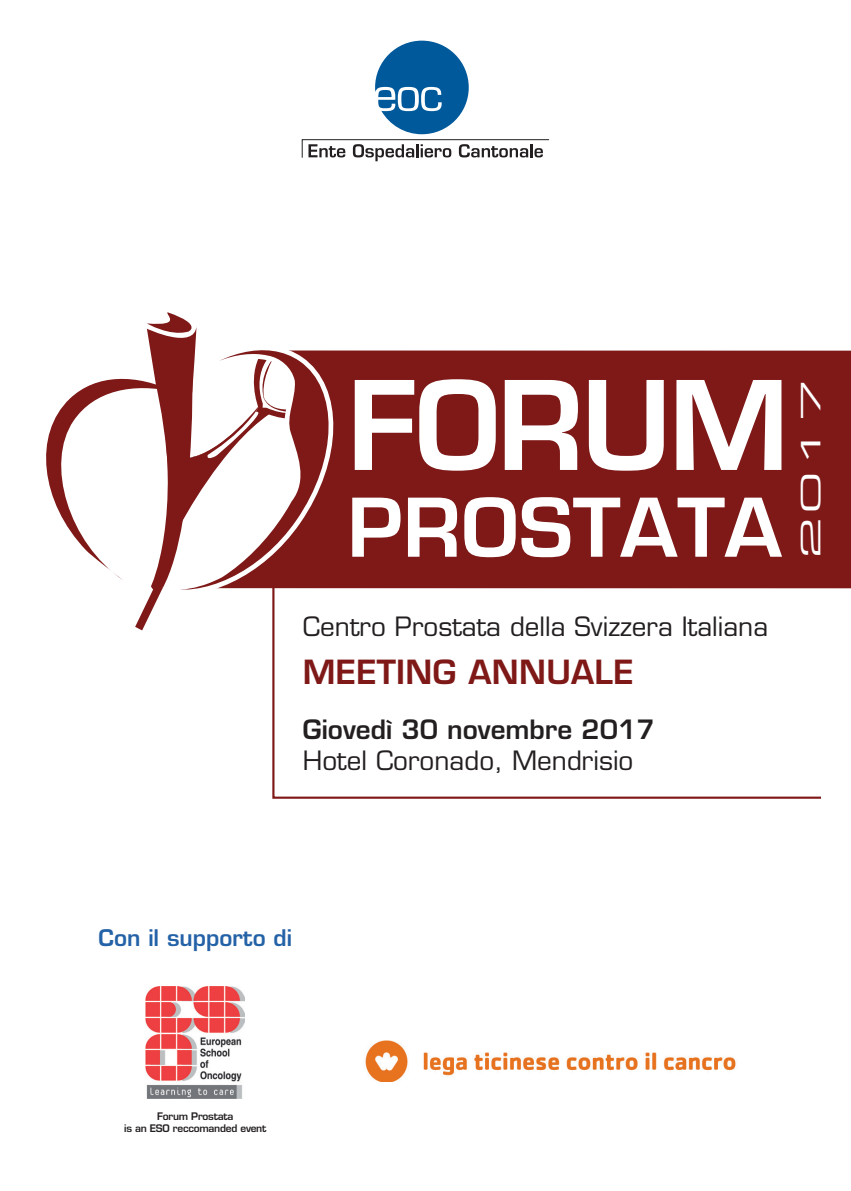
<style>
.page{position:relative;width:851px;height:1191px;background:#fff}
.page>*{position:absolute;margin:0;border:0;box-sizing:border-box;transform-origin:0 0}
.t1{font:600 120px "Eurostile LT Std";letter-spacing:-.025em;color:#fff}
.t2{font:600 78.8px "Eurostile LT Std";color:#fff}
.t3{font:600 32.4px "Eurostile LT Std";letter-spacing:.01em;color:#7e1918}
.t4{font:26.8px "Eurostile LT Std Ex 2";color:#fff;scale:1.58 1}
.t5{font:26px "Eurostile LT Std";color:#231f20}
.t6{font:600 26px "Eurostile LT Std";color:#231f20}
.t7{font:600 22.4px "Eurostile LT Std";color:#2462a7}
.t8{font:600 10.2px "Eurostile LT Std";letter-spacing:-.025em;color:#231f20}
</style>
<div class="page">
<div style="left:347px;top:350px;width:503px;height:238px;background:#7e1918"></div>
<svg style="left:322px;top:350px;width:25px;height:235px;background:#872a29"></svg>
<svg style="left:46px;top:312px;width:276px;height:318px"></svg>
<svg style="left:271px;top:585px;width:552px;height:214px"></svg>
<svg style="left:301px;top:41px;width:248px;height:120px"></svg>
<img style="left:365px;top:1040px;width:371px;height:41px">
<img style="left:146px;top:986px;width:99px;height:112px">
<p class="t1" style="left:348px;top:351px;width:443px">FORUM</p>
<p class="t4" style="left:792px;top:558px;width:114px;rotate:-90deg">2017</p>
<p class="t2" style="left:348px;top:478px;width:435px">PROSTATA</p>
<p class="t5" style="left:303px;top:611px;width:466px">Centro Prostata della Svizzera Italiana</p>
<p class="t3" style="left:303px;top:651px;width:332px">MEETING ANNUALE</p>
<p class="t6" style="left:303px;top:713px;width:353px">Giovedì 30 novembre 2017</p>
<p class="t5" style="left:303px;top:745px;width:332px">Hotel Coronado, Mendrisio</p>
<p class="t7" style="left:98px;top:924px;width:195px">Con il supporto di</p>
<p class="t8" style="left:157px;top:1110px;width:78px">Forum Prostata</p>
<p class="t8" style="left:124px;top:1122px;width:144px">is an ESO reccomanded event</p>
</div>
